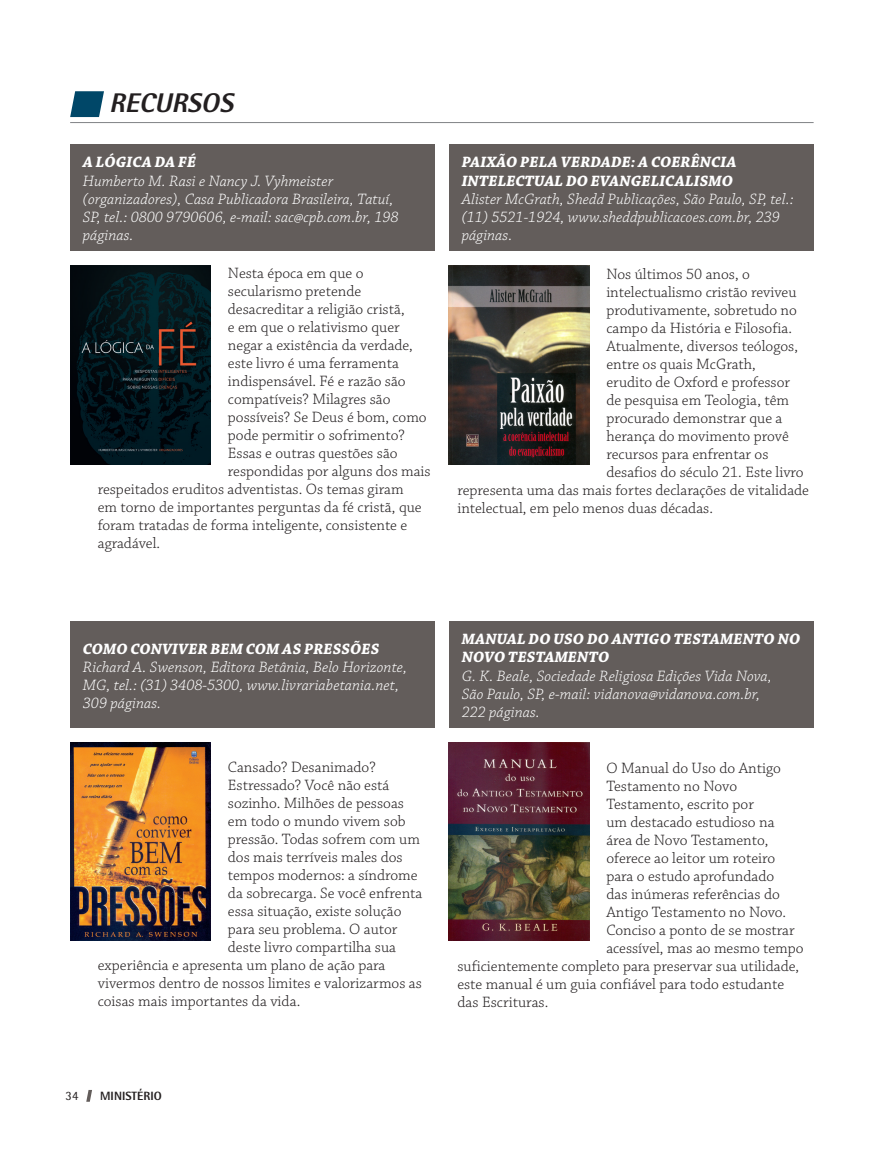
<style>
.page{position:relative;width:876px;height:1149px;background:#fff}
.page>*{position:absolute;margin:0;border:0;box-sizing:border-box;transform-origin:0 0}
._01_antetitulo{font:italic 800 27px "Rotis Semi Sans Std";color:#231f20}
._06_texto{font:300 15.75px "Chaparral Pro";color:#231f20}
._06_texto-2{font:15.75px/18px "Chaparral Pro Light It Capt";color:#fff}
._06_texto-3{font:italic 700 15.75px/18px "Chaparral Pro";letter-spacing:.005em;color:#fff}
.t1{font:12.75px "Rotis Semi Sans Std";color:#231f20}
.t2{font:800 12px "Rotis Semi Sans Std";color:#231f20}
</style>
<div class="page">
<svg style="left:70px;top:91px;width:34px;height:26px"></svg>
<hr style="left:70px;top:122px;width:744px;height:1px;background:#808285">
<div style="left:70px;top:144px;width:365px;height:107px;background:#635d5b"></div>
<div style="left:449px;top:144px;width:365px;height:107px;background:#635d5b"></div>
<div style="left:70px;top:621px;width:365px;height:107px;background:#635d5b"></div>
<div style="left:449px;top:621px;width:365px;height:106px;background:#635d5b"></div>
<img style="left:70px;top:266px;width:141px;height:198px">
<img style="left:70px;top:742px;width:141px;height:198px">
<img style="left:449px;top:266px;width:140px;height:198px">
<img style="left:449px;top:742px;width:140px;height:198px">
<svg style="left:86px;top:1090px;width:6px;height:11px"></svg>
<p class="_01_antetitulo" style="left:109px;top:86px;width:132px">RECURSOS</p>
<p class="_06_texto-3" style="left:83px;top:154px;width:115px">A LÓGICA DA FÉ</p>
<p class="_06_texto-2" style="left:83px;top:172px;width:317px">Humberto M. Rasi e Nancy J. Vyhmeister (organizadores), Casa Publicadora Brasileira, Tatuí, SP, tel.: 0800 9790606, e-mail: sac@cpb.com.br, 198 páginas.</p>
<p class="_06_texto" style="left:228px;top:264px;width:137px">Nesta época em que o</p>
<p class="_06_texto" style="left:228px;top:282px;width:135px">secularismo pretende</p>
<p class="_06_texto" style="left:228px;top:300px;width:178px">desacreditar a religião cristã,</p>
<p class="_06_texto" style="left:228px;top:318px;width:173px">e em que o relativismo quer</p>
<p class="_06_texto" style="left:228px;top:336px;width:186px">negar a existência da verdade,</p>
<p class="_06_texto" style="left:228px;top:354px;width:172px">este livro é uma ferramenta</p>
<p class="_06_texto" style="left:228px;top:372px;width:179px">indispensável. Fé e razão são</p>
<p class="_06_texto" style="left:228px;top:390px;width:164px">compatíveis? Milagres são</p>
<p class="_06_texto" style="left:228px;top:408px;width:200px">possíveis? Se Deus é bom, como</p>
<p class="_06_texto" style="left:228px;top:426px;width:178px">pode permitir o sofrimento?</p>
<p class="_06_texto" style="left:228px;top:444px;width:171px">Essas e outras questões são</p>
<p class="_06_texto" style="left:228px;top:462px;width:204px">respondidas por alguns dos mais</p>
<p class="_06_texto" style="left:98px;top:480px;width:307px">respeitados eruditos adventistas. Os temas giram</p>
<p class="_06_texto" style="left:98px;top:498px;width:325px">em torno de importantes perguntas da fé cristã, que</p>
<p class="_06_texto" style="left:98px;top:516px;width:311px">foram tratadas de forma inteligente, consistente e</p>
<p class="_06_texto" style="left:98px;top:534px;width:64px">agradável.</p>
<p class="_06_texto-3" style="left:462px;top:154px;width:276px">PAIXÃO PELA VERDADE: A COERÊNCIA<br>INTELECTUAL DO EVANGELICALISMO</p>
<p class="_06_texto-2" style="left:462px;top:190px;width:333px">Alister McGrath, Shedd Publicações, São Paulo, SP, tel.: (11) 5521-1924, www.sheddpublicacoes.com.br, 239 páginas.</p>
<p class="_06_texto" style="left:606px;top:265px;width:145px">Nos últimos 50 anos, o</p>
<p class="_06_texto" style="left:606px;top:283px;width:192px">intelectualismo cristão reviveu</p>
<p class="_06_texto" style="left:606px;top:301px;width:192px">produtivamente, sobretudo no</p>
<p class="_06_texto" style="left:606px;top:319px;width:187px">campo da História e Filosofia.</p>
<p class="_06_texto" style="left:606px;top:337px;width:193px">Atualmente, diversos teólogos,</p>
<p class="_06_texto" style="left:606px;top:355px;width:151px">entre os quais McGrath,</p>
<p class="_06_texto" style="left:606px;top:373px;width:185px">erudito de Oxford e professor</p>
<p class="_06_texto" style="left:606px;top:391px;width:184px">de pesquisa em Teologia, têm</p>
<p class="_06_texto" style="left:606px;top:409px;width:178px">procurado demonstrar que a</p>
<p class="_06_texto" style="left:606px;top:427px;width:184px">herança do movimento provê</p>
<p class="_06_texto" style="left:606px;top:445px;width:164px">recursos para enfrentar os</p>
<p class="_06_texto" style="left:606px;top:463px;width:199px">desafios do século 21. Este livro</p>
<p class="_06_texto" style="left:457px;top:481px;width:353px">representa uma das mais fortes declarações de vitalidade</p>
<p class="_06_texto" style="left:457px;top:499px;width:257px">intelectual, em pelo menos duas décadas.</p>
<p class="_06_texto-3" style="left:83px;top:640px;width:298px">COMO CONVIVER BEM COM AS PRESSÕES</p>
<p class="_06_texto-2" style="left:83px;top:658px;width:326px">Richard A. Swenson, Editora Betânia, Belo Horizonte,<br>MG, tel.: (31) 3408-5300, www.livrariabetania.net,<br>309 páginas.</p>
<p class="_06_texto" style="left:228px;top:758px;width:149px">Cansado? Desanimado?</p>
<p class="_06_texto" style="left:228px;top:776px;width:163px">Estressado? Você não está</p>
<p class="_06_texto" style="left:228px;top:794px;width:178px">sozinho. Milhões de pessoas</p>
<p class="_06_texto" style="left:228px;top:812px;width:179px">em todo o mundo vivem sob</p>
<p class="_06_texto" style="left:228px;top:830px;width:194px">pressão. Todas sofrem com um</p>
<p class="_06_texto" style="left:228px;top:848px;width:176px">dos mais terríveis males dos</p>
<p class="_06_texto" style="left:228px;top:866px;width:191px">tempos modernos: a síndrome</p>
<p class="_06_texto" style="left:228px;top:884px;width:196px">da sobrecarga. Se você enfrenta</p>
<p class="_06_texto" style="left:228px;top:902px;width:175px">essa situação, existe solução</p>
<p class="_06_texto" style="left:228px;top:920px;width:171px">para seu problema. O autor</p>
<p class="_06_texto" style="left:228px;top:938px;width:170px">deste livro compartilha sua</p>
<p class="_06_texto" style="left:98px;top:956px;width:289px">experiência e apresenta um plano de ação para</p>
<p class="_06_texto" style="left:98px;top:974px;width:326px">vivermos dentro de nossos limites e valorizarmos as</p>
<p class="_06_texto" style="left:98px;top:992px;width:204px">coisas mais importantes da vida.</p>
<p class="t1" style="left:66px;top:1087px;width:14px">34</p>
<p class="t2" style="left:100px;top:1087px;width:63px">MINISTÉRIO</p>
<p class="_06_texto-3" style="left:462px;top:630px;width:340px">MANUAL DO USO DO ANTIGO TESTAMENTO NO<br>NOVO TESTAMENTO</p>
<p class="_06_texto-2" style="left:462px;top:667px;width:312px">G. K. Beale, Sociedade Religiosa Edições Vida Nova,<br>São Paulo, SP, e-mail: vidanova@vidanova.com.br,<br>222 páginas.</p>
<p class="_06_texto" style="left:606px;top:759px;width:176px">O Manual do Uso do Antigo</p>
<p class="_06_texto" style="left:606px;top:777px;width:132px">Testamento no Novo</p>
<p class="_06_texto" style="left:606px;top:795px;width:149px">Testamento, escrito por</p>
<p class="_06_texto" style="left:606px;top:813px;width:170px">um destacado estudioso na</p>
<p class="_06_texto" style="left:606px;top:831px;width:164px">área de Novo Testamento,</p>
<p class="_06_texto" style="left:606px;top:849px;width:170px">oferece ao leitor um roteiro</p>
<p class="_06_texto" style="left:606px;top:867px;width:169px">para o estudo aprofundado</p>
<p class="_06_texto" style="left:606px;top:885px;width:175px">das inúmeras referências do</p>
<p class="_06_texto" style="left:606px;top:903px;width:181px">Antigo Testamento no Novo.</p>
<p class="_06_texto" style="left:606px;top:921px;width:190px">Conciso a ponto de se mostrar</p>
<p class="_06_texto" style="left:606px;top:939px;width:199px">acessível, mas ao mesmo tempo</p>
<p class="_06_texto" style="left:457px;top:957px;width:343px">suficientemente completo para preservar sua utilidade,</p>
<p class="_06_texto" style="left:457px;top:975px;width:328px">este manual é um guia confiável para todo estudante</p>
<p class="_06_texto" style="left:457px;top:993px;width:92px">das Escrituras.</p>
</div>
